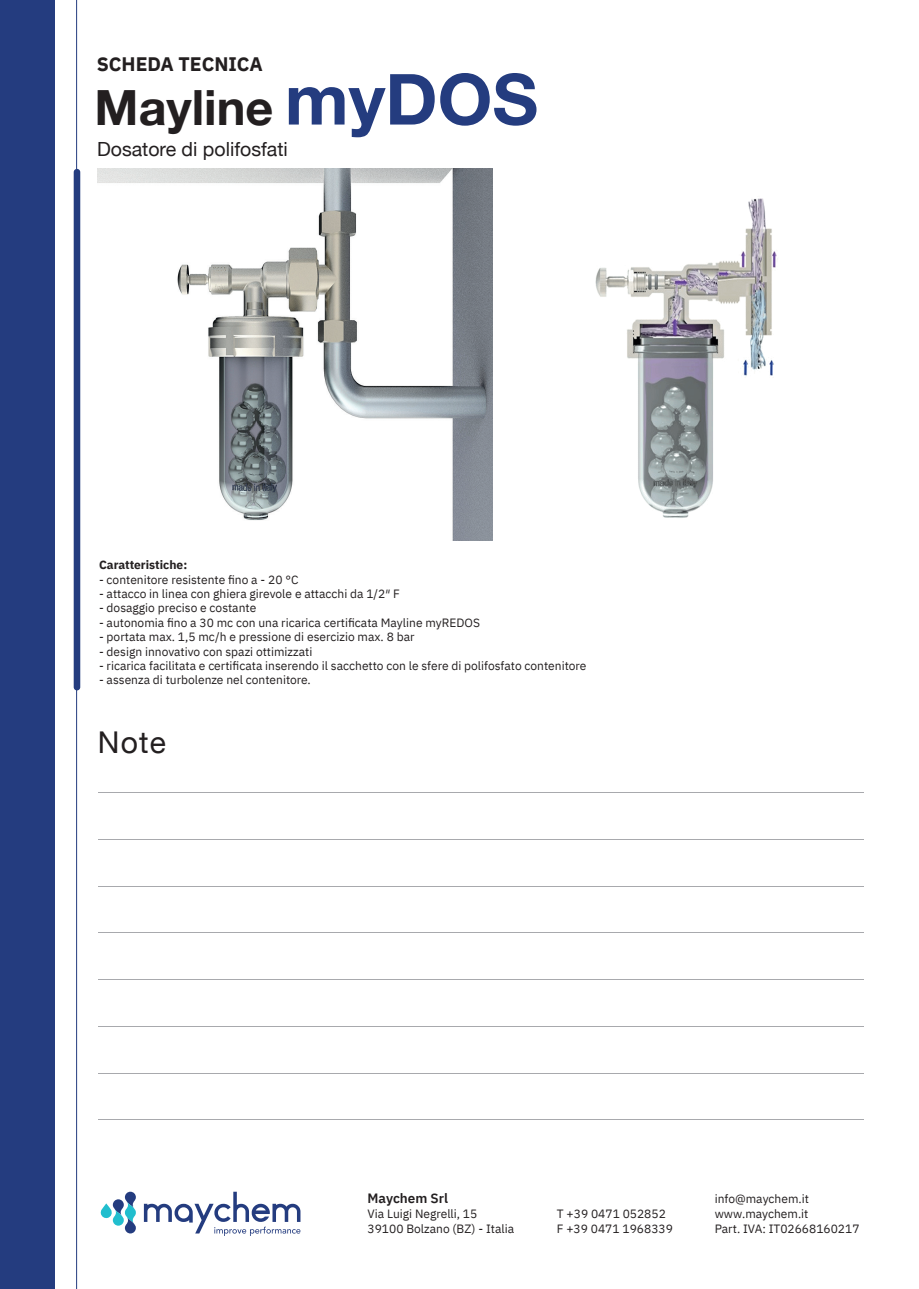
<style>
.page{position:relative;width:919px;height:1289px;background:#fff}
.page>*{position:absolute;margin:0;border:0;box-sizing:border-box;transform-origin:0 0}
.t1{font:700 70.5px "Helvetica Neue";color:#243c7f}
.t2{font:700 48.6px "Helvetica Neue";color:#231f20}
.t3{font:30px "Helvetica Neue";color:#231f20}
.t4{font:19.5px "Helvetica Neue";color:#231f20}
.t5{font:700 19.5px "IBM Plex Sans";color:#231f20}
.t6{font:600 13.5px "IBM Plex Sans";color:#231f20}
.t7{font:12px/15px "IBM Plex Sans";color:#231f20}
.t8{font:700 12px "IBM Plex Sans";color:#231f20}
</style>
<div class="page">
<hr style="left:76px;top:0;width:1px;height:1288px;background:#243c7f">
<div style="left:0;top:0;width:55px;height:1288px;background:#243c7f"></div>
<svg style="left:144px;top:1191px;width:156px;height:44px"></svg>
<svg style="left:101px;top:1191px;width:35px;height:42px"></svg>
<div style="left:74px;top:169px;width:6px;height:521px;background:#243c7f;border-radius:3px"></div>
<hr style="left:98px;top:792px;width:765px;height:1px;background:#a8a9ad">
<hr style="left:98px;top:839px;width:765px;height:1px;background:#a8a9ad">
<hr style="left:98px;top:885px;width:765px;height:1px;background:#a8a9ad">
<hr style="left:98px;top:932px;width:765px;height:1px;background:#a8a9ad">
<hr style="left:98px;top:979px;width:765px;height:1px;background:#a8a9ad">
<hr style="left:98px;top:1025px;width:765px;height:1px;background:#a8a9ad">
<hr style="left:98px;top:1072px;width:765px;height:1px;background:#a8a9ad">
<hr style="left:98px;top:1119px;width:765px;height:1px;background:#a8a9ad">
<img style="left:98px;top:169px;width:395px;height:371px">
<img style="left:595px;top:198px;width:182px;height:320px">
<h3 class="t5" style="left:97px;top:48px;width:168px">SCHEDA TECNICA</h3>
<h1 class="t1" style="left:285px;top:56px;width:255px">myDOS</h1>
<h2 class="t2" style="left:95px;top:77px;width:180px">Mayline</h2>
<h3 class="t4" style="left:97px;top:135px;width:192px">Dosatore di polifosfati</h3>
<p class="t8" style="left:99px;top:555px;width:90px">Caratteristiche:</p>
<p class="t7" style="left:99px;top:571px;width:201px">- contenitore resistente fino a - 20 °C</p>
<p class="t7" style="left:99px;top:585px;width:302px">- attacco in linea con ghiera girevole e attacchi da 1/2″ F</p>
<p class="t7" style="left:99px;top:599px;width:159px">- dosaggio preciso e costante</p>
<p class="t7" style="left:99px;top:614px;width:382px">- autonomia fino a 30 mc con una ricarica certificata Mayline myREDOS</p>
<p class="t7" style="left:99px;top:628px;width:317px">- portata max. 1,5 mc/h e pressione di esercizio max. 8 bar</p>
<p class="t7" style="left:99px;top:643px;width:215px">- design innovativo con spazi ottimizzati</p>
<p class="t7" style="left:99px;top:657px;width:489px">- ricarica facilitata e certificata inserendo il sacchetto con le sfere di polifosfato contenitore</p>
<p class="t7" style="left:99px;top:671px;width:213px">- assenza di turbolenze nel contenitore.</p>
<h3 class="t3" style="left:98px;top:720px;width:70px">Note</h3>
<p class="t6" style="left:367px;top:1187px;width:82px">Maychem Srl</p>
<p class="t7" style="left:367px;top:1205px;width:148px">Via Luigi Negrelli, 15<br>39100 Bolzano (BZ) - Italia</p>
<p class="t7" style="left:557px;top:1205px;width:118px">T +39 0471 052852<br>F +39 0471 1968339</p>
<p class="t7" style="left:714px;top:1190px;width:146px">info@maychem.it www.maychem.it<br>Part. IVA: IT02668160217</p>
</div>
